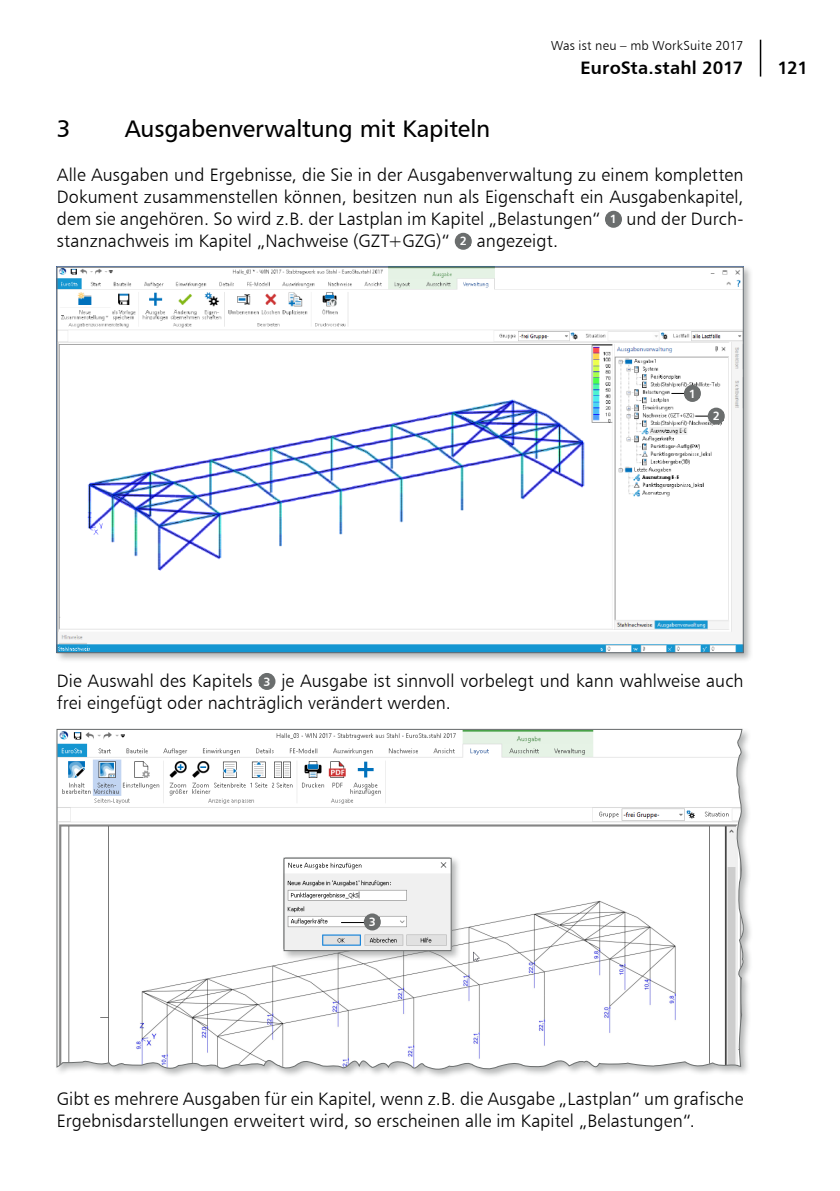
<style>
.page{position:relative;width:840px;height:1191px;background:#fff}
.page>*{position:absolute;margin:0;border:0;box-sizing:border-box;transform-origin:0 0}
.t1{font:24px "Humanist 777 BT Roman B";letter-spacing:-.005em;color:#000}
._4_Grundtext{font:18px/22px "Humanist 777 BT Light B";letter-spacing:.005em;color:#000}
.t2{font:18px "Humanist 777 BT Bold B";letter-spacing:.005em;color:#000}
.t3{font:13px "Humanist 777 BT Light B";letter-spacing:.015em;color:#000}
.t4{font:12px "Humanist 777 BT Bold B";color:#fff}
</style>
<div class="page">
<hr style="left:759px;top:40px;width:1px;height:37px;background:#000">
<svg style="left:604px;top:211px;width:17px;height:17px"></svg>
<div style="left:606px;top:215px;width:14px;height:8px;background:#6b6e6e"></div>
<svg style="left:454px;top:233px;width:17px;height:17px"></svg>
<div style="left:456px;top:237px;width:14px;height:8px;background:#6b6e6e"></div>
<div style="left:55px;top:265px;width:698px;height:398px;background:#6b6e6e;opacity:.5"></div>
<img style="left:59px;top:269px;width:682px;height:382px">
<svg style="left:694px;top:415px;width:13px;height:1px"></svg>
<svg style="left:671px;top:393px;width:12px;height:1px"></svg>
<svg style="left:683px;top:385px;width:17px;height:17px"></svg>
<div style="left:685px;top:389px;width:14px;height:8px;background:#6b6e6e"></div>
<svg style="left:707px;top:407px;width:17px;height:17px"></svg>
<div style="left:708px;top:412px;width:15px;height:8px;background:#6b6e6e"></div>
<div style="left:258px;top:673px;width:17px;height:17px;background:#6b6e6e;border-radius:50%"></div>
<svg style="left:56px;top:728px;width:688px;height:349px"></svg>
<div style="left:282px;top:856px;width:179px;height:105px;background:#6b6e6e;opacity:.5"></div>
<img style="left:285px;top:860px;width:164px;height:89px">
<div style="left:283px;top:858px;width:168px;height:93px;border:1px solid #6b6e6e"></div>
<hr style="left:341px;top:922px;width:30px;height:1px;background:#000">
<svg style="left:363px;top:913px;width:17px;height:17px"></svg>
<div style="left:365px;top:917px;width:14px;height:9px;background:#6b6e6e"></div>
<p class="t3" style="left:550px;top:37px;width:194px">Was ist neu – mb WorkSuite 2017</p>
<p class="t2" style="left:580px;top:56px;width:164px">EuroSta.stahl 2017</p>
<p class="t2" style="left:777px;top:56px;width:32px">121</p>
<p class="t1" style="left:57px;top:114px;width:15px">3</p>
<p class="t1" style="left:125px;top:114px;width:366px">Ausgabenverwaltung mit Kapiteln</p>
<p class="_4_Grundtext" style="left:57px;top:163px;width:688px;text-align:justify">Alle Ausgaben und Ergebnisse, die Sie in der Ausgabenverwaltung zu einem kompletten Dokument zusammenstellen können, besitzen nun als Eigenschaft ein Ausgabenkapitel, dem sie angehören. So wird z.B. der Lastplan im Kapitel „Belastungen“</p>
<p class="t4" style="left:609px;top:212px;width:9px">1</p>
<p class="_4_Grundtext" style="left:626px;top:207px;width:118px">und der Durch-</p>
<p class="_4_Grundtext" style="left:57px;top:229px;width:394px">stanznachweis im Kapitel „Nachweise (GZT+GZG)“</p>
<p class="t4" style="left:459px;top:234px;width:9px">2</p>
<p class="_4_Grundtext" style="left:476px;top:229px;width:83px">angezeigt.</p>
<p class="t4" style="left:688px;top:386px;width:9px">1</p>
<p class="t4" style="left:712px;top:408px;width:9px">2</p>
<p class="_4_Grundtext" style="left:57px;top:669px;width:688px;text-indent:224px">je Ausgabe ist sinnvoll vorbelegt und kann wahlweise auch frei eingefügt oder nachträglich verändert werden.</p>
<p class="_4_Grundtext" style="left:57px;top:669px;width:197px">Die Auswahl des Kapitels</p>
<p class="t4" style="left:263px;top:674px;width:9px">3</p>
<p class="t4" style="left:368px;top:914px;width:9px">3</p>
<p class="_4_Grundtext" style="left:57px;top:1087px;width:687px">Gibt es mehrere Ausgaben für ein Kapitel, wenn z.B. die Ausgabe „Lastplan“ um grafische<br>Ergebnisdarstellungen erweitert wird, so erscheinen alle im Kapitel „Belastungen“.</p>
</div>
